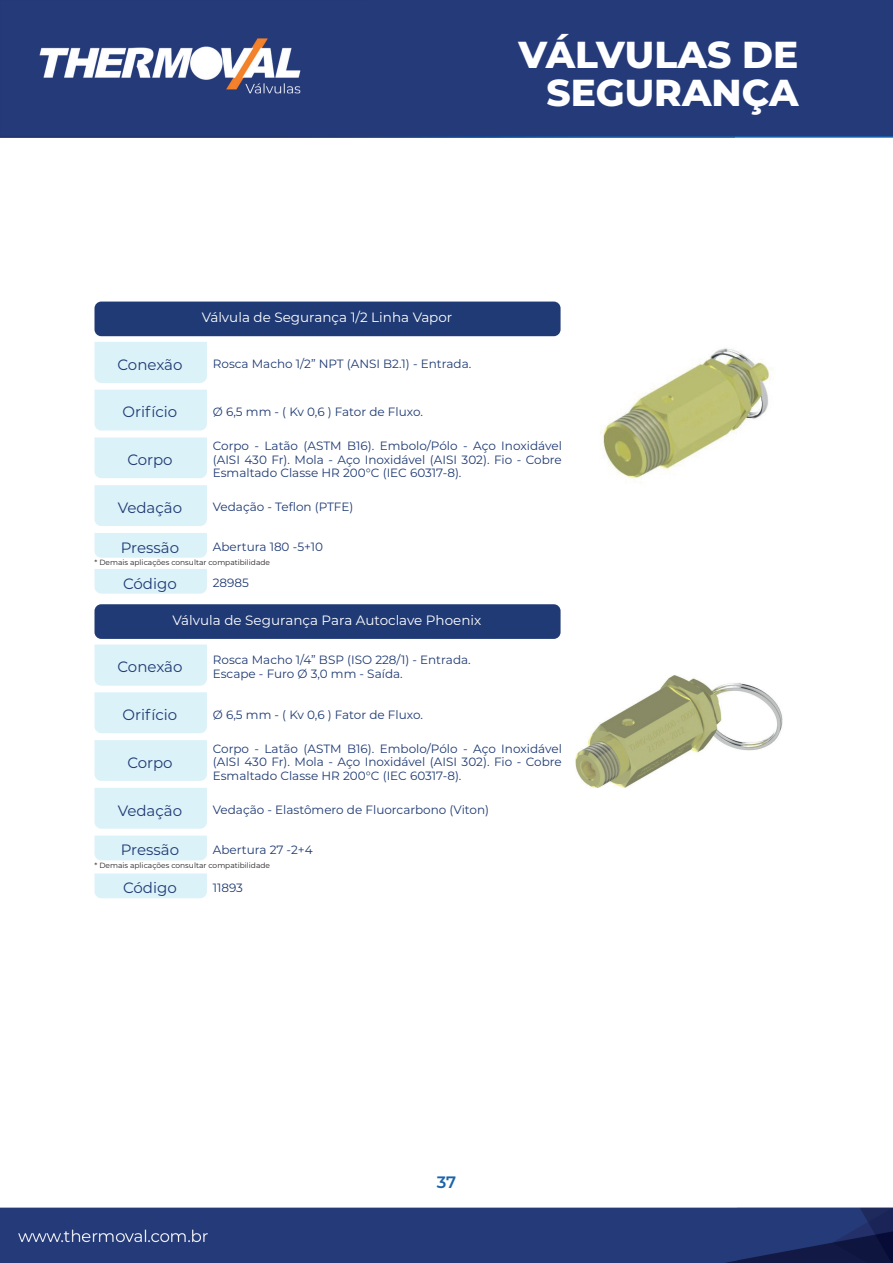
<style>
.page{position:relative;width:893px;height:1263px;background:#fff}
.page>*{position:absolute;margin:0;border:0;box-sizing:border-box;transform-origin:0 0}
.t1{font:800 37.5px/37.5px "Montserrat";color:#fff;text-align:right}
.t2{font:600 16.5px "Montserrat";color:#1a64ab}
.t3{font:15px "Montserrat";color:#1f3a73}
.t4{font:13.5px "Montserrat";color:#fff}
.t5{font:12px/13.5px "Montserrat";color:#1f3a73;text-align:justify}
.t6{font:7.5px "Montserrat";color:#231f20}
</style>
<div class="page">
<img style="left:0;top:0;width:893px;height:1263px">
<div style="left:94px;top:342px;width:113px;height:41px;background:#dcf2f9"></div>
<div style="left:94px;top:644px;width:113px;height:42px;background:#dcf2f9"></div>
<div style="left:94px;top:390px;width:113px;height:40px;background:#dcf2f9"></div>
<div style="left:94px;top:692px;width:113px;height:41px;background:#dcf2f9"></div>
<div style="left:94px;top:437px;width:113px;height:41px;background:#dcf2f9"></div>
<div style="left:94px;top:740px;width:113px;height:41px;background:#dcf2f9"></div>
<div style="left:94px;top:485px;width:113px;height:41px;background:#dcf2f9"></div>
<div style="left:94px;top:788px;width:113px;height:41px;background:#dcf2f9"></div>
<div style="left:94px;top:533px;width:113px;height:25px;background:#dcf2f9"></div>
<div style="left:94px;top:836px;width:113px;height:24px;background:#dcf2f9"></div>
<div style="left:94px;top:302px;width:467px;height:34px;background:#203a75;border-radius:7px"></div>
<div style="left:94px;top:604px;width:467px;height:35px;background:#203a75;border-radius:7px"></div>
<img style="left:568px;top:302px;width:230px;height:230px">
<img style="left:568px;top:619px;width:230px;height:216px">
<div style="left:95px;top:569px;width:112px;height:25px;background:#dcf2f9"></div>
<div style="left:95px;top:873px;width:112px;height:25px;background:#dcf2f9"></div>
<h1 class="t1" style="left:518px;top:34px;width:282px">VÁLVULAS DE<br>SEGURANÇA</h1>
<p class="t4" style="left:202px;top:308px;width:252px">Válvula de Segurança 1/2 Linha Vapor</p>
<p class="t3" style="left:117px;top:354px;width:67px">Conexão</p>
<p class="t5" style="left:213px;top:357px;width:260px">Rosca Macho 1/2” NPT (ANSI B2.1) - Entrada.</p>
<p class="t3" style="left:123px;top:402px;width:56px">Orifício</p>
<p class="t5" style="left:213px;top:404px;width:212px">Ø 6,5 mm - ( Kv 0,6 ) Fator de Fluxo.</p>
<p class="t3" style="left:127px;top:449px;width:47px">Corpo</p>
<p class="t5" style="left:213px;top:439px;width:351px">Corpo - Latão (ASTM B16). Embolo/Pólo - Aço Inoxidável (AISI 430 Fr). Mola - Aço Inoxidável (AISI 302). Fio - Cobre Esmaltado Classe HR 200°C (IEC 60317-8).</p>
<p class="t3" style="left:118px;top:497px;width:66px">Vedação</p>
<p class="t5" style="left:213px;top:500px;width:142px">Vedação - Teflon (PTFE)</p>
<p class="t3" style="left:121px;top:537px;width:60px">Pressão</p>
<p class="t5" style="left:213px;top:540px;width:112px">Abertura 180 -5+10</p>
<p class="t6" style="left:95px;top:557px;width:177px">* Demais aplicações consultar compatibilidade</p>
<p class="t3" style="left:123px;top:573px;width:55px">Código</p>
<p class="t5" style="left:213px;top:576px;width:38px">28985</p>
<p class="t4" style="left:173px;top:611px;width:310px">Válvula de Segurança Para Autoclave Phoenix</p>
<p class="t3" style="left:117px;top:657px;width:67px">Conexão</p>
<p class="t3" style="left:123px;top:704px;width:56px">Orifício</p>
<p class="t3" style="left:127px;top:752px;width:47px">Corpo</p>
<p class="t3" style="left:118px;top:800px;width:66px">Vedação</p>
<p class="t3" style="left:121px;top:840px;width:60px">Pressão</p>
<p class="t5" style="left:213px;top:653px;width:259px">Rosca Macho 1/4” BSP (ISO 228/1) - Entrada.<br>Escape - Furo Ø 3,0 mm - Saída.</p>
<p class="t5" style="left:213px;top:707px;width:212px">Ø 6,5 mm - ( Kv 0,6 ) Fator de Fluxo.</p>
<p class="t5" style="left:213px;top:741px;width:351px">Corpo - Latão (ASTM B16). Embolo/Pólo - Aço Inoxidável (AISI 430 Fr). Mola - Aço Inoxidável (AISI 302). Fio - Cobre Esmaltado Classe HR 200°C (IEC 60317-8).</p>
<p class="t5" style="left:213px;top:803px;width:278px">Vedação - Elastômero de Fluorcarbono (Viton)</p>
<p class="t5" style="left:213px;top:842px;width:101px">Abertura 27 -2+4</p>
<p class="t6" style="left:95px;top:860px;width:177px">* Demais aplicações consultar compatibilidade</p>
<p class="t3" style="left:123px;top:877px;width:55px">Código</p>
<p class="t5" style="left:213px;top:880px;width:32px">11893</p>
<h2 class="t2" style="left:437px;top:1170px;width:21px">37</h2>
</div>
